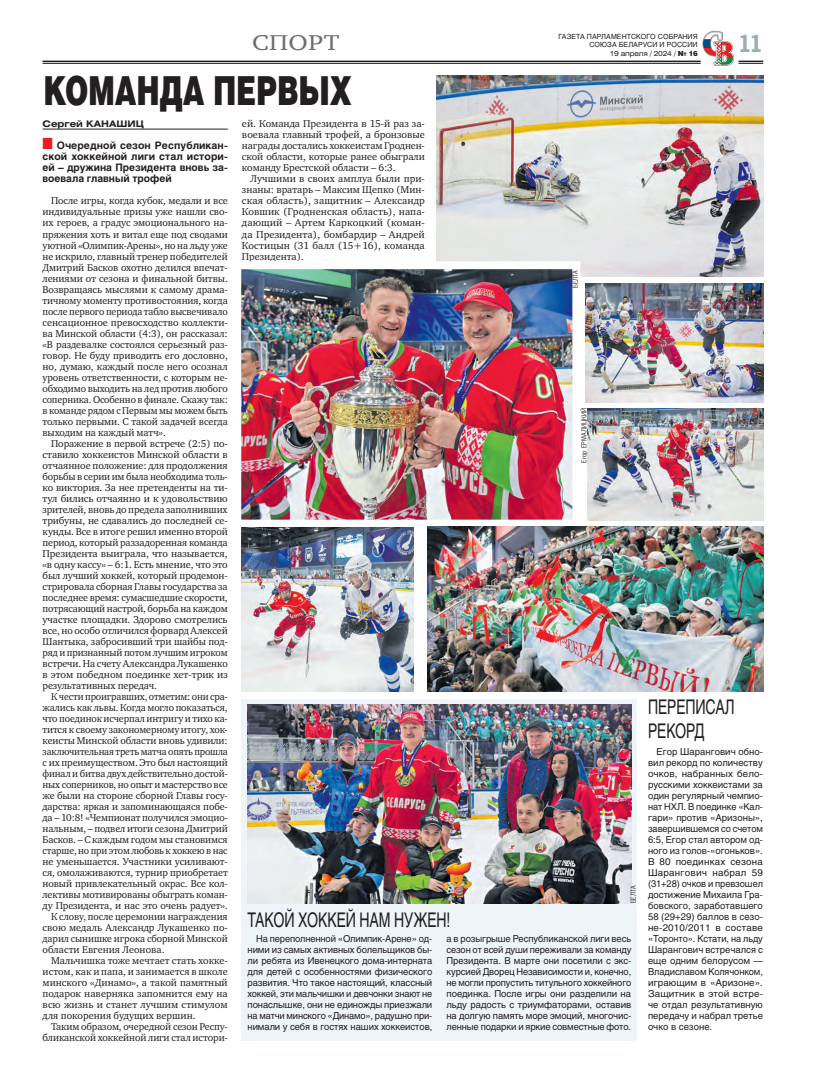
<style>
.page{position:relative;width:820px;height:1078px;background:#fff}
.page>*{position:absolute;margin:0;border:0;box-sizing:border-box;transform-origin:0 0}
.Zag-osn{font:900 40px "Helios";letter-spacing:-.01em;color:#231f20;scale:.7 1}
.t1{font:700 24px "Paper Gothic";color:#99aeb9}
.t2{font:22px "Charter ITC";letter-spacing:.01em;color:#6c6d70;scale:1.2 1}
.Zag2{font:20px/24px "Helios";letter-spacing:-.01em;color:#231f20;scale:.7 1}
.text-osn{font:10.2px/11px "Charter ITC";letter-spacing:-.01em;color:#231f20;text-align:justify}
.t3{font:700 10.2px/11px "Helios";color:#231f20;text-align:justify}
.text2{font:9.5px/11px "Helios";letter-spacing:-.01em;color:#231f20;text-align:justify}
.Avtor{font:700 9px "Helios Ext";color:#231f20}
.t4{font:7px "Helios";letter-spacing:.01em;color:#231f20}
.t5{font:7px "Helios Ext";letter-spacing:-.03em;color:#231f20}
.Fotokor{font:7px "Paper Gothic";letter-spacing:.02em;color:#231f20}
.Fotokor-2{font:7px "Paper Gothic";color:#231f20}
.s1{font-family:"Helios";font-weight:900}
.s2{color:#ee1d23}
</style>
<div class="page">
<hr style="left:43px;top:61px;width:657px;height:1px;background:#231f20">
<hr style="left:43px;top:63px;width:657px;height:1px;background:#231f20">
<svg style="left:700px;top:30px;width:63px;height:36px"></svg>
<hr style="left:43px;top:129px;width:185px;height:1px;background:#231f20">
<div style="left:242px;top:699px;width:394px;height:341px;background:#edf5f8"></div>
<img style="left:436px;top:76px;width:327px;height:201px">
<img style="left:241px;top:257px;width:343px;height:274px">
<img style="left:247px;top:704px;width:383px;height:199px">
<img style="left:585px;top:283px;width:178px;height:119px">
<img style="left:241px;top:527px;width:172px;height:164px">
<img style="left:587px;top:408px;width:176px;height:112px">
<img style="left:427px;top:526px;width:336px;height:165px">
<p class="t4" style="left:558px;top:32px;width:141px">ГАЗЕТА ПАРЛАМЕНТСКОГО СОБРАНИЯ</p>
<p class="t2" style="left:252px;top:29px;width:74px">СПОРТ</p>
<p class="t4" style="left:589px;top:40px;width:110px">СОЮЗА БЕЛАРУСИ И РОССИИ</p>
<p class="t5" style="left:609px;top:49px;width:90px">19 апреля / 2024 / <span class="s1">№ 16</span></p>
<p class="Zag-osn" style="left:43px;top:64px;width:441px">КОМАНДА ПЕРВЫХ</p>
<h2 class="t1" style="left:738px;top:30px;width:26px">11</h2>
<p class="Avtor" style="left:43px;top:119px;width:103px">Сергей КАНАШИЦ</p>
<p class="t3" style="left:43px;top:140px;width:187px"><span class="s2">■</span> Очередной сезон Республикан&shy;ской хоккейной лиги стал истори&shy;ей – дружина Президента вновь за&shy;воевала главный трофей</p>
<p class="text-osn" style="left:43px;top:195px;width:187px;text-indent:9px">После игры, когда кубок, медали и все индивидуальные призы уже нашли сво&shy;их героев, а градус эмоционального на&shy;пряжения хоть и витал еще под сводами уютной «Олимпик-Арены», но на льду уже не искрило, главный тренер победителей Дмитрий Басков охотно делился впечат&shy;лениями от сезона и финальной битвы.<br>Возвращаясь мыслями к самому драма&shy;тичному моменту противостояния, когда после первого периода табло высвечивало сенсационное превосходство коллекти&shy;ва Минской области (4:3), он рассказал: «В раздевалке состоялся серьезный раз&shy;говор. Не буду приводить его дословно, но, думаю, каждый после него осознал уровень ответственности, с которым не&shy;обходимо выходить на лед против любого соперника. Особенно в финале. Скажу так: в команде рядом с Первым мы можем быть только первыми. С такой задачей всегда выходим на каждый матч».</p>
<p class="text-osn" style="left:43px;top:437px;width:187px;text-indent:9px">Поражение в первой встрече (2:5) по&shy;ставило хоккеистов Минской области в отчаянное положение: для продолжения борьбы в серии им была необходима толь&shy;ко виктория. За нее претенденты на ти&shy;тул бились отчаянно и к удовольствию зрителей, вновь до предела заполнивших трибуны, не сдавались до последней се&shy;кунды. Все в итоге решил именно второй период, который раззадоренная команда Президента выиграла, что называется, «в одну кассу» – 6:1. Есть мнение, что это был лучший хоккей, который продемон&shy;стрировала сборная Главы государства за последнее время: сумасшедшие скорости, потрясающий настрой, борьба на каждом участке площадки. Здорово смотрелись все, но особо отличился форвард Алексей Шантыка, забросивший три шайбы под&shy;ряд и признанный потом лучшим игроком встречи. На счету Александра Лукашенко в этом победном поединке хет-трик из результативных передач.</p>
<p class="text-osn" style="left:43px;top:690px;width:187px;text-indent:9px">К чести проигравших, отметим: они сра&shy;жались как львы. Когда могло показаться, что поединок исчерпал интригу и тихо ка&shy;тится к своему закономерному итогу, хок&shy;кеисты Минской области вновь удивили: заключительная треть матча опять прошла с их преимуществом. Это был настоящий финал и битва двух действительно достой&shy;ных соперников, но опыт и мастерство все же были на стороне сборной Главы госу&shy;дарства: яркая и запоминающаяся побе&shy;да – 10:8! «Чемпионат получился эмоцио&shy;нальным, – подвел итоги сезона Дмитрий Басков. – С каждым годом мы становимся старше, но при этом любовь к хоккею в нас не уменьшается. Участники усиливают&shy;ся, омолаживаются, турнир приобретает новый привлекательный окрас. Все кол&shy;лективы мотивированы обыграть коман&shy;ду Президента, и нас это очень радует».</p>
<p class="text-osn" style="left:43px;top:910px;width:187px;text-indent:9px">К слову, после церемонии награждения свою медаль Александр Лукашенко по&shy;дарил сынишке игрока сборной Минской области Евгения Леонова.</p>
<p class="text-osn" style="left:43px;top:954px;width:187px;text-indent:9px">Мальчишка тоже мечтает стать хокке&shy;истом, как и папа, и занимается в школе минского «Динамо», а такой памятный подарок наверняка запомнится ему на всю жизнь и станет лучшим стимулом для покорения будущих вершин.</p>
<p class="text-osn" style="left:43px;top:1020px;width:187px;text-align:right">Таким образом, очередной сезон Респу&shy;бликанской хоккейной лиги стал истори-</p>
<p class="text-osn" style="left:242px;top:118px;width:184px">ей. Команда Президента в 15‑й раз за&shy;воевала главный трофей, а бронзовые награды достались хоккеистам Гроднен&shy;ской области, которые ранее обыграли команду Брестской области – 6:3.</p>
<p class="text-osn" style="left:242px;top:173px;width:184px;text-indent:9px">Лучшими в своих амплуа были при&shy;знаны: вратарь – Максим Щепко (Мин&shy;ская область), защитник – Александр Ковшик (Гродненская область), напа&shy;дающий – Артем Каркоцкий (коман&shy;да Президента), бомбардир – Андрей Костицын (31 балл (15+16), команда Президента).</p>
<p class="Fotokor-2" style="left:571px;top:288px;width:19px;rotate:-90deg">БЕЛТА</p>
<p class="Fotokor" style="left:579px;top:463px;width:57px;rotate:-90deg">Егор ЕРМАЛИЦКИЙ</p>
<p class="Fotokor-2" style="left:629px;top:903px;width:19px;rotate:-90deg">БЕЛТА</p>
<p class="Zag2" style="left:247px;top:906px;width:291px">ТАКОЙ ХОККЕЙ НАМ НУЖЕН!</p>
<p class="text2" style="left:247px;top:932px;width:186px;text-indent:9px">На переполненной «Олимпик-Арене» од&shy;ними из самых активных болельщиков бы&shy;ли ребята из Ивенецкого дома-интерната для детей с особенностями физического развития. Что такое настоящий, классный хоккей, эти мальчишки и девчонки знают не понаслышке, они не единожды приезжали на матчи минского «Динамо», радушно при&shy;нимали у себя в гостях наших хоккеистов,</p>
<p class="text2" style="left:446px;top:932px;width:186px">а в розыгрыше Республиканской лиги весь сезон от всей души переживали за команду Президента. В марте они посетили с экс&shy;курсией Дворец Независимости и, конечно, не могли пропустить титульного хоккейного поединка. После игры они разделили на льду радость с триумфаторами, оставив на долгую память море эмоций, многочис&shy;ленные подарки и яркие совместные фото.</p>
<p class="Zag2" style="left:648px;top:694px;width:125px">ПЕРЕПИСАЛ<br>РЕКОРД</p>
<p class="text2" style="left:647px;top:745px;width:116px;text-indent:9px">Егор Шарангович обно&shy;вил рекорд по количеству очков, набранных бело&shy;русскими хоккеистами за один регулярный чемпио&shy;нат НХЛ. В поединке «Кал&shy;гари» против «Аризоны», завершившемся со счетом 6:5, Егор стал автором од&shy;ного из голов-«огоньков».<br>В 80 поединках сезона Шарангович набрал 59 (31+28) очков и превзошел достижение Михаила Гра&shy;бовского, заработавшего 58 (29+29) баллов в сезо&shy;не-2010/2011 в составе «Торонто». Кстати, на льду Шарангович встречался с еще одним белорусом — Владиславом Колячонком, играющим в «Аризоне».<br>Защитник в этой встре&shy;че отдал результативную передачу и набрал третье очко в сезоне.</p>
</div>
